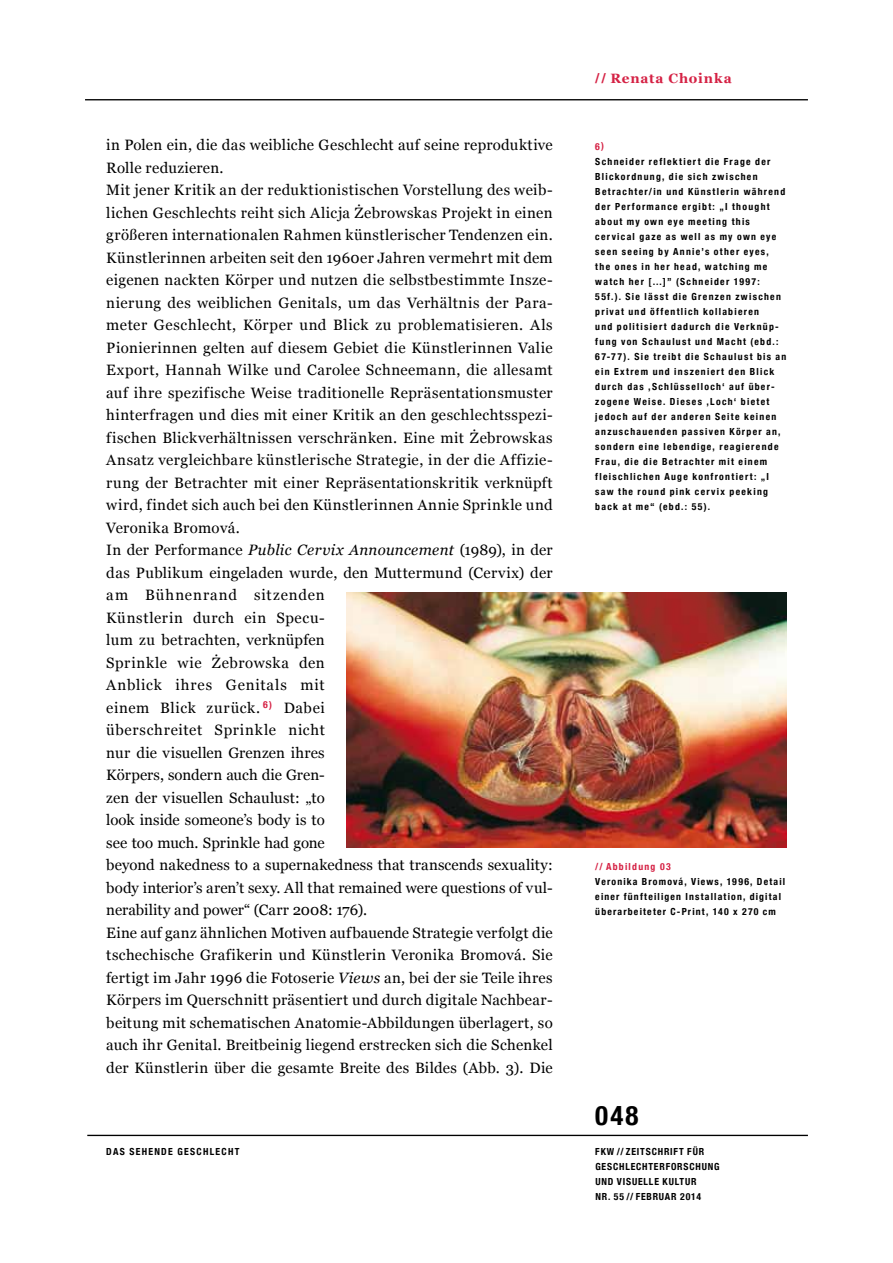
<style>
.page{position:relative;width:893px;height:1263px;background:#fff}
.page>*{position:absolute;margin:0;border:0;box-sizing:border-box;transform-origin:0 0}
.t1{font:700 condensed 27px "Helvetica Neue";color:#000}
.t2{font:15px/22.5px "Georgia";letter-spacing:.02em;color:#000}
.t3{font:700 13.5px "Georgia";letter-spacing:.06em;color:#d52144}
.t4{font:700 condensed 9.75px/15px "Helvetica Neue";letter-spacing:.125em;color:#000}
.t5{font:700 condensed 9.75px/15px "Helvetica Neue";letter-spacing:.085em;color:#000}
.t6{font:700 condensed 9.75px "Helvetica Neue";color:#d52144}
.s1{font-family:"Helvetica Neue";font-stretch:condensed}
.s2{font-style:italic}
</style>
<div class="page">
<hr style="left:85px;top:99px;width:723px;height:1px;background:#000">
<hr style="left:87px;top:1135px;width:721px;height:1px;background:#000">
<img style="left:346px;top:592px;width:441px;height:256px">
<p class="t3" style="left:595px;top:69px;width:138px"><span class="s1">//</span> Renata Choinka</p>
<p class="t2" style="left:106px;top:134px;width:448px">in Polen ein, die das weibliche Geschlecht auf seine reproduktive Rolle reduzieren.<br>Mit jener Kritik an der reduktionistischen Vorstellung des weib&shy;lichen Geschlechts reiht sich Alicja Żebrowskas Projekt in einen größeren internationalen Rahmen künstlerischer Tendenzen ein.<br>Künstlerinnen arbeiten seit den 1960er Jahren vermehrt mit dem eigenen nackten Körper und nutzen die selbstbestimmte Insze&shy;nierung des weiblichen Genitals, um das Verhältnis der Para&shy;meter Geschlecht, Körper und Blick zu problematisieren. Als Pionierinnen gelten auf diesem Gebiet die Künstlerinnen Valie Export, Hannah Wilke und Carolee Schneemann, die allesamt auf ihre spezifische Weise traditionelle Repräsentationsmuster hinterfragen und dies mit einer Kritik an den geschlechtsspezi&shy;fischen Blickverhältnissen verschränken. Eine mit Żebrowskas Ansatz vergleichbare künstlerische Strategie, in der die Affizie&shy;rung der Betrachter mit einer Repräsentationskritik verknüpft wird, findet sich auch bei den Künstlerinnen Annie Sprinkle und Veronika Bromová.<br>In der Performance <span class="s2">Public Cervix Announcement</span> (1989), in der das Publikum eingeladen wurde, den Muttermund (Cervix) der am Bühnenrand sitzenden<br>Künstlerin durch ein Specu-<br>lum zu betrachten, verknüpfen<br>Sprinkle wie Żebrowska den<br>Anblick ihres Genitals mit<br>einem Blick zurück. <sup>6)</sup> Dabei<br>überschreitet Sprinkle nicht<br>nur die visuellen Grenzen ihres<br>Körpers, sondern auch die Gren-<br>zen der visuellen Schaulust: „to<br>look inside someone’s body is to<br>see too much. Sprinkle had gone<br>beyond nakedness to a supernakedness that transcends sexuality: body interior’s aren’t sexy. All that remained were questions of vul&shy;nerability and power“ (Carr 2008: 176).<br>Eine auf ganz ähnlichen Motiven aufbauende Strategie verfolgt die tschechische Grafikerin und Künstlerin Veronika Bromová. Sie fertigt im Jahr 1996 die Fotoserie <span class="s2">Views</span> an, bei der sie Teile ihres Körpers im Querschnitt präsentiert und durch digitale Nachbear&shy;beitung mit schematischen Anatomie-Abbildungen überlagert, so auch ihr Genital. Breitbeinig liegend erstrecken sich die Schenkel der Künstlerin über die gesamte Breite des Bildes (Abb. 3). Die</p>
<p class="t6" style="left:595px;top:138px;width:10px">6)</p>
<p class="t4" style="left:595px;top:153px;width:193px">Schneider reflektiert die Frage der Blickordnung, die sich zwischen Betrachter/in und Künstlerin während der Performance ergibt: „I thought about my own eye meeting this cervical gaze as well as my own eye seen seeing by Annie’s other eyes,<br>the ones in her head, watching me watch her […]” (Schneider 1997:<br>55f.). Sie lässt die Grenzen zwischen privat und öffentlich kollabieren<br>und politisiert dadurch die Verknüp&shy;fung von Schaulust und Macht (ebd.:<br>67-77). Sie treibt die Schaulust bis an ein Extrem und inszeniert den Blick durch das ‚Schlüsselloch‘ auf über&shy;zogene Weise. Dieses ‚Loch‘ bietet jedoch auf der anderen Seite keinen anzuschauenden passiven Körper an, sondern eine lebendige, reagierende Frau, die die Betrachter mit einem fleischlichen Auge konfrontiert: „I saw the round pink cervix peeking back at me“ (ebd.: 55).</p>
<p class="t6" style="left:595px;top:858px;width:77px">// A bbildung 03</p>
<p class="t4" style="left:595px;top:873px;width:191px">Veronika Bromová, Views, 1996, Detail einer fünfteiligen Installation, digital überarbeiteter C-Print, 140 x 270 cm</p>
<p class="t4" style="left:106px;top:1143px;width:135px">Das sehende Geschlecht</p>
<h1 class="t1" style="left:595px;top:1093px;width:45px">048</h1>
<p class="t5" style="left:595px;top:1143px;width:126px">FKW // zeitschrift für geschlechterforschung und visuelle kultur<br>NR. 55 // Februar 2014</p>
</div>
